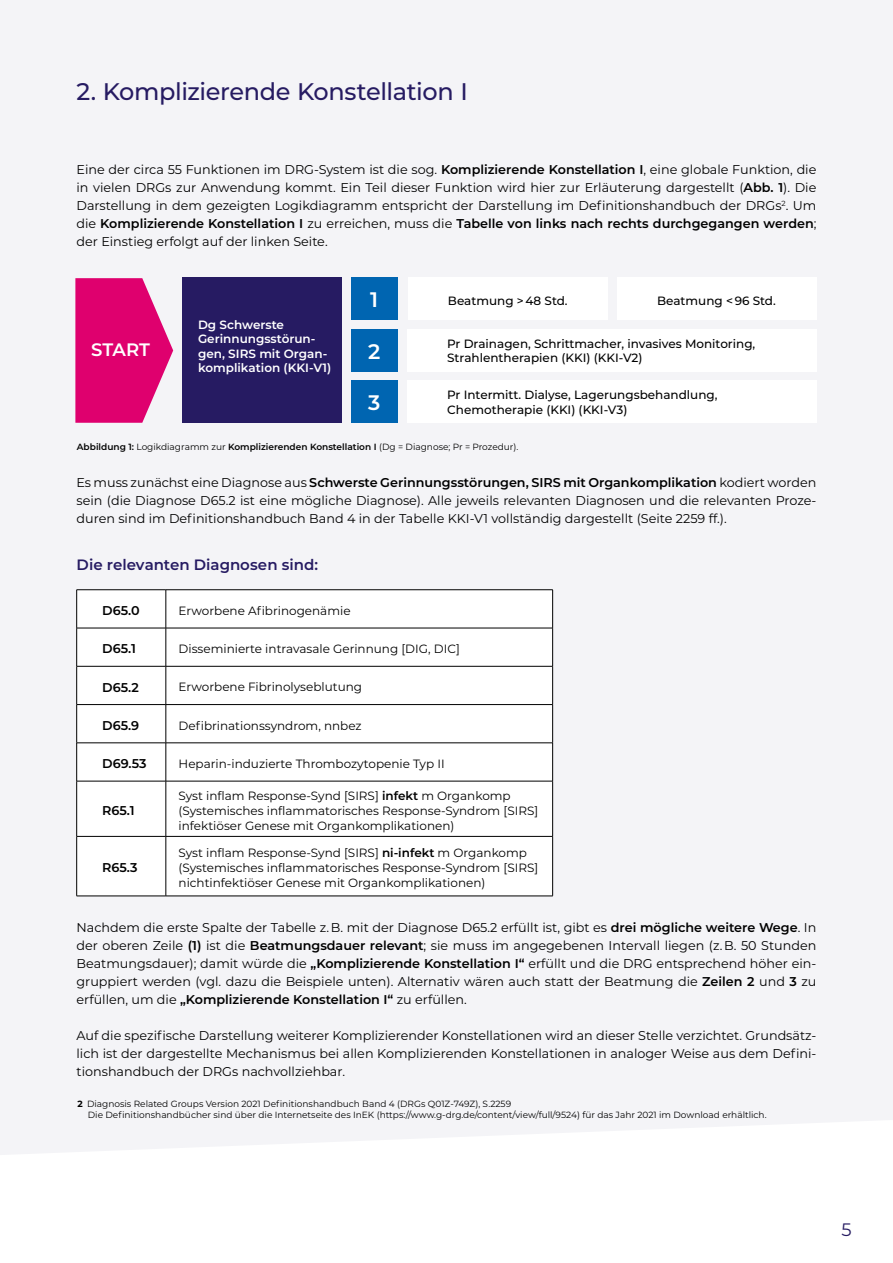
<style>
.page{position:relative;width:893px;height:1263px;background:#fff}
.page>*{position:absolute;margin:0;border:0;box-sizing:border-box;transform-origin:0 0}
.HL_15pt{font:500 24px "Montserrat";letter-spacing:-.015em;color:#261b62}
.Copy_9pt{font:600 21px "Montserrat";color:#fff}
.Copy_9pt-2{font:600 18px "Montserrat";letter-spacing:-.01em;color:#fff}
.t1{font:18px "Montserrat";color:#261b62}
.Copy_9pt-3{font:600 15px "Montserrat";color:#261b62}
.Copy_9pt-4{font:12.75px/18px "Montserrat";color:#000;text-align:justify}
.Body_copy{font:600 12.75px "Montserrat";color:#000}
.Body_copy-2{font:12px/15px "Montserrat";color:#000}
.Copy_9pt-5{font:500 12px/14.4px "Montserrat";color:#000}
.Copy_9pt-6{font:600 12px/14.4px "Montserrat";color:#fff}
.Copy_9pt-7{font:9px/10.8px "Montserrat";color:#000}
.s1{font-weight:600}
.s2{font-weight:700}
</style>
<div class="page">
<div style="left:0;top:0;width:893px;height:1222px;background:#f4f4f7"></div>
<svg style="left:0;top:1121px;width:893px;height:101px;fill:#fff"></svg>
<div style="left:77px;top:590px;width:475px;height:306px;background:#fff"></div>
<hr style="left:77px;top:589px;width:89px;height:1px;background:#000">
<hr style="left:166px;top:589px;width:387px;height:1px;background:#000">
<hr style="left:552px;top:590px;width:1px;height:38px;background:#000">
<hr style="left:552px;top:628px;width:1px;height:38px;background:#000">
<hr style="left:552px;top:666px;width:1px;height:38px;background:#000">
<hr style="left:552px;top:705px;width:1px;height:38px;background:#000">
<hr style="left:552px;top:743px;width:1px;height:38px;background:#000">
<hr style="left:552px;top:781px;width:1px;height:55px;background:#000">
<hr style="left:552px;top:836px;width:1px;height:60px;background:#000">
<hr style="left:77px;top:628px;width:89px;height:1px;background:#000">
<hr style="left:166px;top:628px;width:387px;height:1px;background:#000">
<hr style="left:77px;top:666px;width:89px;height:1px;background:#000">
<hr style="left:166px;top:666px;width:387px;height:1px;background:#000">
<hr style="left:77px;top:704px;width:89px;height:1px;background:#000">
<hr style="left:166px;top:704px;width:387px;height:1px;background:#000">
<hr style="left:77px;top:742px;width:89px;height:1px;background:#000">
<hr style="left:166px;top:742px;width:387px;height:1px;background:#000">
<hr style="left:77px;top:781px;width:89px;height:1px;background:#000">
<hr style="left:166px;top:781px;width:387px;height:1px;background:#000">
<hr style="left:77px;top:836px;width:89px;height:1px;background:#000">
<hr style="left:166px;top:836px;width:387px;height:1px;background:#000">
<hr style="left:77px;top:896px;width:89px;height:1px;background:#000">
<hr style="left:166px;top:896px;width:387px;height:1px;background:#000">
<hr style="left:76px;top:590px;width:1px;height:38px;background:#000">
<hr style="left:166px;top:590px;width:1px;height:38px;background:#000">
<hr style="left:76px;top:628px;width:1px;height:38px;background:#000">
<hr style="left:166px;top:628px;width:1px;height:38px;background:#000">
<hr style="left:76px;top:666px;width:1px;height:38px;background:#000">
<hr style="left:166px;top:666px;width:1px;height:38px;background:#000">
<hr style="left:76px;top:705px;width:1px;height:38px;background:#000">
<hr style="left:166px;top:705px;width:1px;height:38px;background:#000">
<hr style="left:76px;top:743px;width:1px;height:38px;background:#000">
<hr style="left:166px;top:743px;width:1px;height:38px;background:#000">
<hr style="left:76px;top:781px;width:1px;height:55px;background:#000">
<hr style="left:166px;top:781px;width:1px;height:55px;background:#000">
<hr style="left:76px;top:836px;width:1px;height:60px;background:#000">
<hr style="left:166px;top:836px;width:1px;height:60px;background:#000">
<div style="left:182px;top:278px;width:160px;height:145px;background:#261b62"></div>
<div style="left:407px;top:329px;width:409px;height:43px;background:#fff"></div>
<div style="left:407px;top:381px;width:409px;height:42px;background:#fff"></div>
<div style="left:408px;top:278px;width:200px;height:42px;background:#fff"></div>
<div style="left:617px;top:278px;width:199px;height:42px;background:#fff"></div>
<svg style="left:75px;top:278px;width:98px;height:145px"></svg>
<div style="left:351px;top:329px;width:47px;height:43px;background:#0065b1"></div>
<div style="left:351px;top:381px;width:47px;height:42px;background:#0065b1"></div>
<div style="left:351px;top:278px;width:47px;height:42px;background:#0065b1"></div>
<p class="HL_15pt" style="left:77px;top:74px;width:393px">2. Komplizierende Konstellation I</p>
<p class="Copy_9pt-4" style="left:77px;top:160px;width:741px">Eine der circa 55 Funktionen im DRG-System ist die sog. <span class="s1">Komplizierende Konstellation I</span>, eine globale Funktion, die in vielen DRGs zur Anwendung kommt. Ein Teil dieser Funktion wird hier zur Erläuterung dargestellt (<span class="s1">Abb. 1</span>). Die Darstellung in dem gezeigten Logikdiagramm entspricht der Darstellung im Definitionshandbuch der DRGs<sup>2</sup>. Um die <span class="s1">Komplizierende Konstellation I</span> zu erreichen, muss die <span class="s1">Tabelle von links nach rechts durchgegangen werden</span>; der Einstieg erfolgt auf der linken Seite.</p>
<p class="Copy_9pt-2" style="left:91px;top:336px;width:60px">START</p>
<p class="Copy_9pt-6" style="left:198px;top:317px;width:135px">Dg Schwerste<br>Gerinnungsstörun&shy;gen, SIRS mit Organ&shy;komplikation (KKI-V1)</p>
<p class="Copy_9pt" style="left:370px;top:285px;width:10px">1</p>
<p class="Copy_9pt" style="left:368px;top:336px;width:14px">2</p>
<p class="Copy_9pt" style="left:368px;top:387px;width:14px">3</p>
<p class="Copy_9pt-5" style="left:448px;top:293px;width:121px">Beatmung &gt; 48 Std.</p>
<p class="Copy_9pt-5" style="left:447px;top:336px;width:310px">Pr Drainagen, Schrittmacher, invasives Monitoring,<br>Strahlentherapien (KKI) (KKI-V2)</p>
<p class="Copy_9pt-5" style="left:447px;top:387px;width:272px">Pr Intermitt. Dialyse, Lagerungsbehandlung,<br>Chemotherapie (KKI) (KKI-V3)</p>
<p class="Copy_9pt-5" style="left:657px;top:293px;width:120px">Beatmung &lt; 96 Std.</p>
<p class="Copy_9pt-7" style="left:77px;top:441px;width:443px"><span class="s1">Abbildung 1:</span> Logikdiagramm zur <span class="s1">Komplizierenden Konstellation I</span> (Dg = Diagnose; Pr = Prozedur).</p>
<p class="Copy_9pt-4" style="left:77px;top:473px;width:741px">Es muss zunächst eine Diagnose aus <span class="s1">Schwerste Gerinnungsstörungen, SIRS mit Organkomplikation</span> kodiert worden sein (die Diagnose D65.2 ist eine mögliche Diagnose). Alle jeweils relevanten Diagnosen und die relevanten Proze&shy;duren sind im Definitionshandbuch Band 4 in der Tabelle KKI-V1 vollständig dargestellt (Seite 2259 ff.).</p>
<p class="Copy_9pt-3" style="left:77px;top:554px;width:243px">Die relevanten Diagnosen sind:</p>
<p class="Body_copy" style="left:102px;top:601px;width:39px">D65.0</p>
<p class="Body_copy-2" style="left:179px;top:602px;width:173px">Erworbene Afibrinogenämie</p>
<p class="Body_copy" style="left:102px;top:640px;width:35px">D65.1</p>
<p class="Body_copy-2" style="left:179px;top:641px;width:283px">Disseminierte intravasale Gerinnung [DIG, DIC]</p>
<p class="Body_copy" style="left:102px;top:678px;width:38px">D65.2</p>
<p class="Body_copy-2" style="left:179px;top:679px;width:185px">Erworbene Fibrinolyseblutung</p>
<p class="Body_copy" style="left:102px;top:716px;width:39px">D65.9</p>
<p class="Body_copy-2" style="left:179px;top:717px;width:185px">Defibrinationssyndrom, nnbez</p>
<p class="Body_copy" style="left:102px;top:754px;width:46px">D69.53</p>
<p class="Body_copy-2" style="left:179px;top:756px;width:268px">Heparin-induzierte Thrombozytopenie Typ II</p>
<p class="Body_copy" style="left:102px;top:801px;width:34px">R65.1</p>
<p class="Body_copy-2" style="left:179px;top:787px;width:361px">Syst inflam Response-Synd [SIRS] <span class="s1">infekt</span> m Organkomp (Systemisches inflammatorisches Response-Syndrom [SIRS] infektiöser Genese mit Organkomplikationen)</p>
<p class="Body_copy" style="left:102px;top:859px;width:37px">R65.3</p>
<p class="Body_copy-2" style="left:179px;top:845px;width:361px">Syst inflam Response-Synd [SIRS] <span class="s1">ni-infekt</span> m Organkomp (Systemisches inflammatorisches Response-Syndrom [SIRS] nichtinfektiöser Genese mit Organkomplikationen)</p>
<p class="Copy_9pt-4" style="left:77px;top:918px;width:741px">Nachdem die erste Spalte der Tabelle z. B. mit der Diagnose D65.2 erfüllt ist, gibt es <span class="s1">drei mögliche weitere Wege</span>. In der oberen Zeile <span class="s1">(1)</span> ist die <span class="s1">Beatmungsdauer relevant</span>; sie muss im angegebenen Intervall liegen (z. B. 50 Stunden Beatmungsdauer); damit würde die <span class="s1">„Komplizierende Konstellation I“</span> erfüllt und die DRG entsprechend höher ein&shy;gruppiert werden (vgl. dazu die Beispiele unten). Alternativ wären auch statt der Beatmung die <span class="s1">Zeilen 2</span> und <span class="s1">3</span> zu erfüllen, um die <span class="s1">„Komplizierende Konstellation I“</span> zu erfüllen.</p>
<p class="Copy_9pt-4" style="left:77px;top:1026px;width:741px">Auf die spezifische Darstellung weiterer Komplizierender Konstellationen wird an dieser Stelle verzichtet. Grundsätz&shy;lich ist der dargestellte Mechanismus bei allen Komplizierenden Konstellationen in analoger Weise aus dem Defini&shy;tionshandbuch der DRGs nachvollziehbar.</p>
<p class="Copy_9pt-7" style="left:88px;top:1098px;width:680px;text-indent:-10px"><span class="s2">2</span> Diagnosis Related Groups Version 2021 Definitionshandbuch Band 4 (DRGs Q01Z-749Z), S.2259<br>Die Definitionshandbücher sind über die Internetseite des InEK (https://www.g-drg.de/content/view/full/9524) für das Jahr 2021 im Download erhältlich.</p>
<p class="t1" style="left:841px;top:1217px;width:12px">5</p>
</div>
